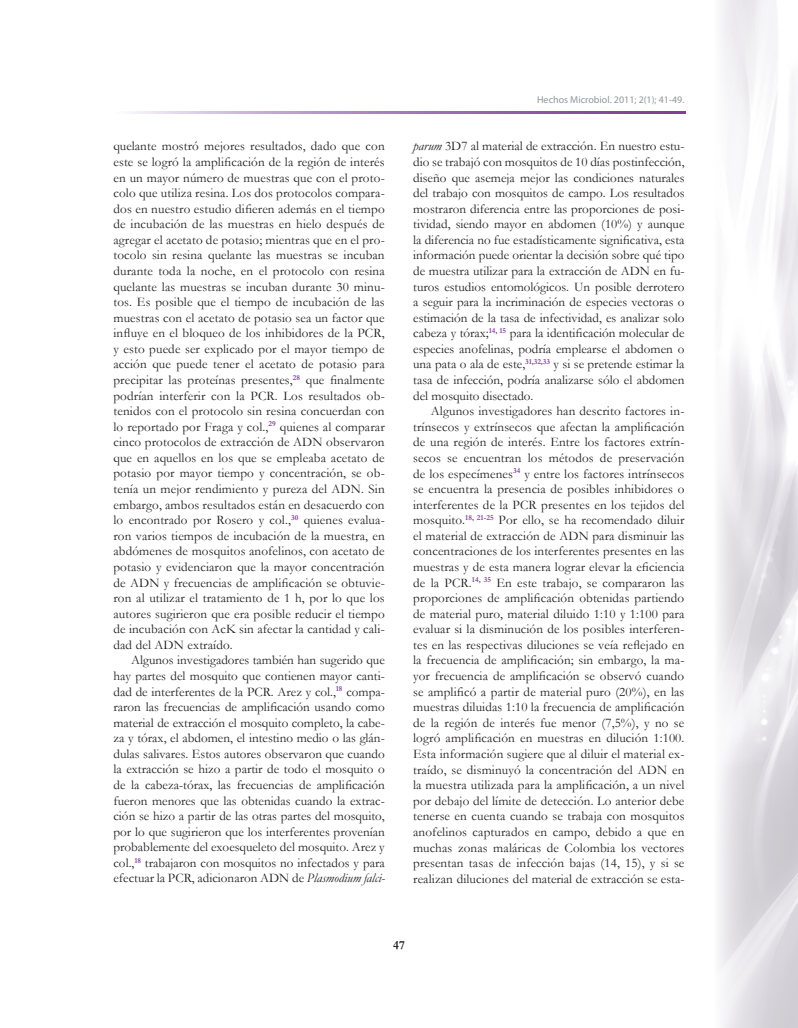
<style>
.page{position:relative;width:798px;height:1028px;background:#fff}
.page>*{position:absolute;margin:0;border:0;box-sizing:border-box;transform-origin:0 0}
.t1{font:13.12px/15.6px "Garamond";color:#231f20;text-align:justify}
.t2{font:700 12.5px "Garamond";color:#231f20}
.t3{font:10px "Myriad Pro";color:#939598}
.s1{font-style:italic}
</style>
<div class="page">
<svg style="left:130px;top:112px;width:554px;height:1px"></svg>
<img style="left:718px;top:0;width:79px;height:1028px">
<p class="t1" style="left:113px;top:138px;width:273px">quelante mostró mejores resultados, dado que con este se logró la amplificación de la región de interés en un mayor número de muestras que con el proto&shy;colo que utiliza resina. Los dos protocolos compara&shy;dos en nuestro estudio difieren además en el tiempo de incubación de las muestras en hielo después de agregar el acetato de potasio; mientras que en el pro&shy;tocolo sin resina quelante las muestras se incuban durante toda la noche, en el protocolo con resina quelante las muestras se incuban durante 30 minu&shy;tos. Es posible que el tiempo de incubación de las muestras con el acetato de potasio sea un factor que influye en el bloqueo de los inhibidores de la PCR, y esto puede ser explicado por el mayor tiempo de acción que puede tener el acetato de potasio para precipitar las proteínas presentes,<sup>28</sup> que finalmente podrían interferir con la PCR. Los resultados ob&shy;tenidos con el protocolo sin resina concuerdan con lo reportado por Fraga y col.,<sup>29</sup> quienes al comparar cinco protocolos de extracción de ADN observaron que en aquellos en los que se empleaba acetato de potasio por mayor tiempo y concentración, se ob&shy;tenía un mejor rendimiento y pureza del ADN. Sin embargo, ambos resultados están en desacuerdo con lo encontrado por Rosero y col.,<sup>30</sup> quienes evalua&shy;ron varios tiempos de incubación de la muestra, en abdómenes de mosquitos anofelinos, con acetato de potasio y evidenciaron que la mayor concentración de ADN y frecuencias de amplificación se obtuvie&shy;ron al utilizar el tratamiento de 1 h, por lo que los autores sugirieron que era posible reducir el tiempo de incubación con AcK sin afectar la cantidad y cali&shy;dad del ADN extraído.</p>
<p class="t1" style="left:113px;top:652px;width:273px;text-indent:18px">Algunos investigadores también han sugerido que hay partes del mosquito que contienen mayor canti&shy;dad de interferentes de la PCR. Arez y col.,<sup>18</sup> compa&shy;raron las frecuencias de amplificación usando como material de extracción el mosquito completo, la cabe&shy;za y tórax, el abdomen, el intestino medio o las glán&shy;dulas salivares. Estos autores observaron que cuando la extracción se hizo a partir de todo el mosquito o de la cabeza-tórax, las frecuencias de amplificación fueron menores que las obtenidas cuando la extrac&shy;ción se hizo a partir de las otras partes del mosquito, por lo que sugirieron que los interferentes provenían probablemente del exoesqueleto del mosquito. Arez y col.,<sup>18</sup> trabajaron con mosquitos no infectados y para efectuar la PCR, adicionaron ADN de <span class="s1">Plasmodium falci-</span></p>
<p class="t3" style="left:537px;top:93px;width:149px">Hechos Microbiol. 2011; 2(1); 41-49.</p>
<p class="t1" style="left:413px;top:138px;width:273px"><span class="s1">parum</span> 3D7 al material de extracción. En nuestro estu&shy;dio se trabajó con mosquitos de 10 días postinfección, diseño que asemeja mejor las condiciones naturales del trabajo con mosquitos de campo. Los resultados mostraron diferencia entre las proporciones de posi&shy;tividad, siendo mayor en abdomen (10%) y aunque la diferencia no fue estadísticamente significativa, esta información puede orientar la decisión sobre qué tipo de muestra utilizar para la extracción de ADN en fu&shy;turos estudios entomológicos. Un posible derrotero a seguir para la incriminación de especies vectoras o estimación de la tasa de infectividad, es analizar solo cabeza y tórax;<sup>14,</sup> <sup>15</sup> para la identificación molecular de especies anofelinas, podría emplearse el abdomen o una pata o ala de este,<sup>31,32,33</sup> y si se pretende estimar la tasa de infección, podría analizarse sólo el abdomen del mosquito disectado.</p>
<p class="t1" style="left:413px;top:403px;width:273px;text-indent:18px">Algunos investigadores han descrito factores in&shy;trínsecos y extrínsecos que afectan la amplificación de una región de interés. Entre los factores extrín&shy;secos se encuentran los métodos de preservación de los especímenes<sup>34</sup> y entre los factores intrínsecos se encuentra la presencia de posibles inhibidores o interferentes de la PCR presentes en los tejidos del mosquito.<sup>18,</sup> <sup>21-25</sup> Por ello, se ha recomendado diluir el material de extracción de ADN para disminuir las concentraciones de los interferentes presentes en las muestras y de esta manera lograr elevar la eficiencia de la PCR.<sup>14,</sup> <sup>35</sup> En este trabajo, se compararon las proporciones de amplificación obtenidas partiendo de material puro, material diluido 1:10 y 1:100 para evaluar si la disminución de los posibles interferen&shy;tes en las respectivas diluciones se veía reflejado en la frecuencia de amplificación; sin embargo, la ma&shy;yor frecuencia de amplificación se observó cuando se amplificó a partir de material puro (20%), en las muestras diluidas 1:10 la frecuencia de amplificación de la región de interés fue menor (7,5%), y no se logró amplificación en muestras en dilución 1:100.<br>Esta información sugiere que al diluir el material ex&shy;traído, se disminuyó la concentración del ADN en la muestra utilizada para la amplificación, a un nivel por debajo del límite de detección. Lo anterior debe tenerse en cuenta cuando se trabaja con mosquitos anofelinos capturados en campo, debido a que en muchas zonas maláricas de Colombia los vectores presentan tasas de infección bajas (14, 15), y si se realizan diluciones del material de extracción se esta-</p>
<p class="t2" style="left:393px;top:936px;width:13px">47</p>
</div>
